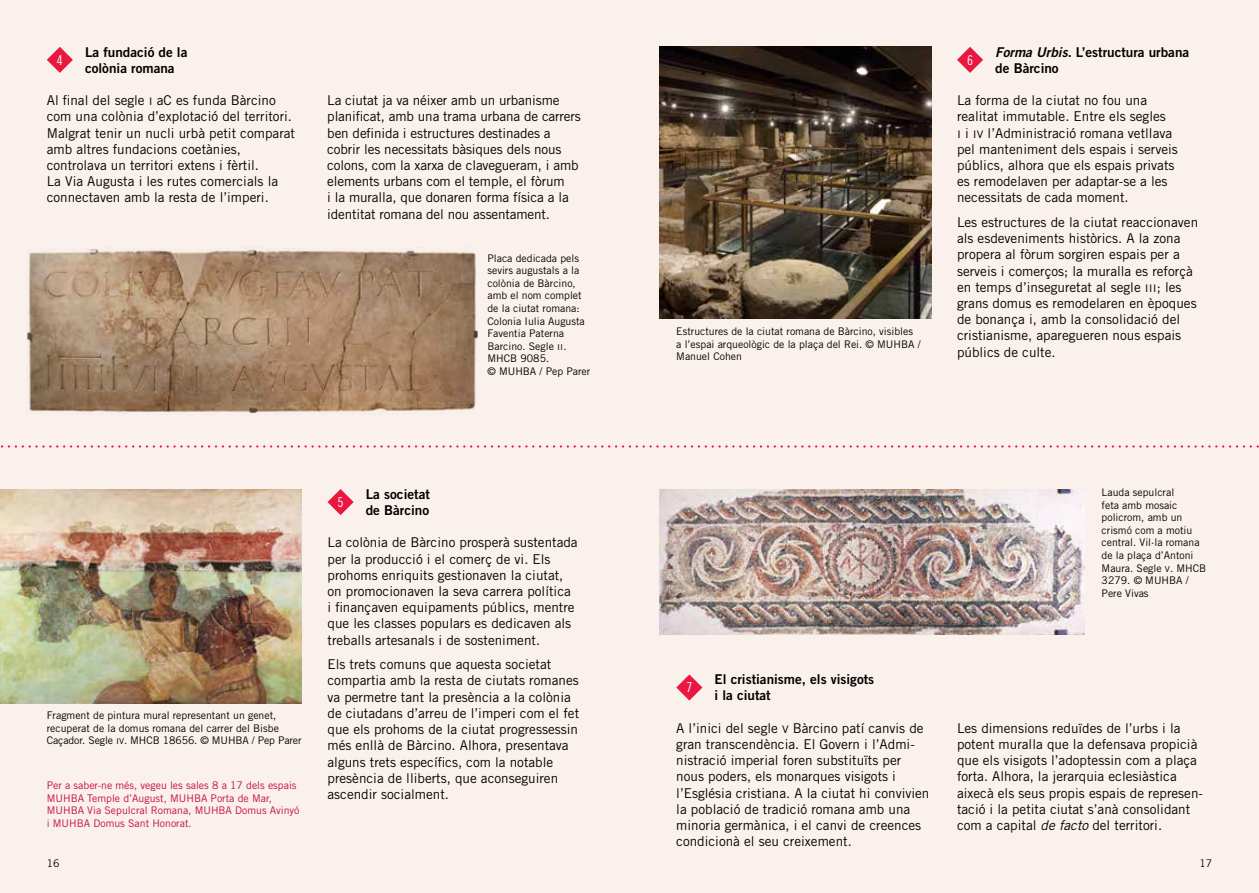
<style>
.page{position:relative;width:1259px;height:893px;background:#faf1ed}
.page>*{position:absolute;margin:0;border:0;box-sizing:border-box;transform-origin:0 0}
.t1{font:13.5px/16.2px "Trade Gothic LT Std";color:#000}
.t2{font:13.5px/16.2px "Trade Gothic LT Std Bd 2";color:#000}
.t3{font:13.5px "Trade Gothic LT Std Cn 18";color:#fff}
.t4{font:10.5px/12.6px "Trade Gothic LT Std";color:#000}
.t5{font:10.5px/12.6px "Trade Gothic LT Std";color:#c40d3c}
.s1{font-size:10.35px}
.s2{font-size:8.1px}
.s3{font-family:"Trade Gothic LT Std Bd 2 Obl"}
.s4{font-style:italic}
</style>
<div class="page">
<img style="left:659px;top:47px;width:272px;height:272px">
<img style="left:659px;top:489px;width:425px;height:145px">
<svg style="left:1px;top:445px;width:1258px;height:3px"></svg>
<img style="left:0;top:489px;width:302px;height:214px">
<img style="left:26px;top:248px;width:452px;height:166px">
<svg style="left:957px;top:47px;width:26px;height:26px"></svg>
<svg style="left:676px;top:674px;width:26px;height:27px"></svg>
<svg style="left:327px;top:489px;width:27px;height:26px"></svg>
<svg style="left:47px;top:47px;width:26px;height:26px"></svg>
<p class="t2" style="left:85px;top:43px;width:104px">La fundació de la colònia romana</p>
<p class="t1" style="left:47px;top:92px;width:250px">Al final del segle <span class="s1">I</span> aC es funda Bàrcino com una colònia d’explotació del territori.<br>Malgrat tenir un nucli urbà petit comparat amb altres fundacions coetànies, controlava un territori extens i fèrtil.<br>La Via Augusta i les rutes comercials la connectaven amb la resta de l’imperi.</p>
<p class="t1" style="left:327px;top:92px;width:255px">La ciutat ja va néixer amb un urbanisme planificat, amb una trama urbana de carrers ben definida i estructures destinades a cobrir les necessitats bàsiques dels nous colons, com la xarxa de clavegueram, i amb elements urbans com el temple, el fòrum<br>i la muralla, que donaren forma física a la identitat romana del nou assentament.</p>
<p class="t3" style="left:57px;top:52px;width:7px">4</p>
<p class="t4" style="left:487px;top:251px;width:104px">Placa dedicada pels sevirs augustals a la colònia de Bàrcino, amb el nom complet de la ciutat romana:<br>Colonia Iulia Augusta<br>Faventia Paterna<br>Barcino. Segle <span class="s2">II</span>.<br>MHCB 9085.<br>© MUHBA / Pep Parer</p>
<p class="t4" style="left:47px;top:709px;width:256px">Fragment de pintura mural representant un genet, recuperat de la domus romana del carrer del Bisbe<br>Caçador. Segle <span class="s2">IV</span>. MHCB 18656. © MUHBA / Pep Parer</p>
<p class="t5" style="left:47px;top:779px;width:254px">Per a saber-ne més, vegeu les sales 8 a 17 dels espais MUHBA Temple d’August, MUHBA Porta de Mar, MUHBA Via Sepulcral Romana, MUHBA Domus Avinyó i MUHBA Domus Sant Honorat.</p>
<p class="t2" style="left:366px;top:486px;width:66px">La societat de Bàrcino</p>
<p class="t1" style="left:327px;top:534px;width:252px">La colònia de Bàrcino prosperà sustentada per la producció i el comerç de vi. Els prohoms enriquits gestionaven la ciutat, on promocionaven la seva carrera política i finançaven equipaments públics, mentre que les classes populars es dedicaven als treballs artesanals i de sosteniment.</p>
<p class="t1" style="left:327px;top:656px;width:253px">Els trets comuns que aquesta societat compartia amb la resta de ciutats romanes va permetre tant la presència a la colònia de ciutadans d’arreu de l’imperi com el fet que els prohoms de la ciutat progressessin més enllà de Bàrcino. Alhora, presentava alguns trets específics, com la notable presència de lliberts, que aconseguiren ascendir socialment.</p>
<p class="t3" style="left:337px;top:494px;width:7px">5</p>
<p class="t4" style="left:676px;top:325px;width:246px">Estructures de la ciutat romana de Bàrcino, visibles a l’espai arqueològic de la plaça del Rei. © MUHBA /<br>Manuel Cohen</p>
<p class="t2" style="left:995px;top:43px;width:195px"><span class="s3">Forma Urbis</span>. L’estructura urbana de Bàrcino</p>
<p class="t1" style="left:957px;top:92px;width:222px">La forma de la ciutat no fou una realitat immutable. Entre els segles<br><span class="s1">I</span> i <span class="s1">IV</span> l’Administració romana vetllava pel manteniment dels espais i serveis públics, alhora que els espais privats es remodelaven per adaptar-se a les necessitats de cada moment.</p>
<p class="t1" style="left:957px;top:214px;width:243px">Les estructures de la ciutat reaccionaven als esdeveniments històrics. A la zona propera al fòrum sorgiren espais per a serveis i comerços; la muralla es reforçà en temps d’inseguretat al segle <span class="s1">III</span>; les grans domus es remodelaren en èpoques de bonança i, amb la consolidació del cristianisme, aparegueren nous espais públics de culte.</p>
<p class="t3" style="left:967px;top:52px;width:7px">6</p>
<p class="t4" style="left:1101px;top:486px;width:106px">Lauda sepulcral<br>feta amb mosaic policrom, amb un crismó com a motiu central. Vil·la romana de la plaça d’Antoni<br>Maura. Segle <span class="s2">V</span>. MHCB<br>3279. © MUHBA /<br>Pere Vivas</p>
<p class="t2" style="left:714px;top:671px;width:161px">El cristianisme, els visigots i la ciutat</p>
<p class="t1" style="left:676px;top:720px;width:255px">A l’inici del segle <span class="s1">V</span> Bàrcino patí canvis de gran transcendència. El Govern i l’Admi&shy;nistració imperial foren substituïts per nous poders, els monarques visigots i l’Església cristiana. A la ciutat hi convivien la població de tradició romana amb una minoria germànica, i el canvi de creences condicionà el seu creixement.</p>
<p class="t1" style="left:957px;top:720px;width:247px">Les dimensions reduïdes de l’urbs i la potent muralla que la defensava propicià que els visigots l’adoptessin com a plaça forta. Alhora, la jerarquia eclesiàstica aixecà els seus propis espais de represen&shy;tació i la petita ciutat s’anà consolidant com a capital <span class="s4">de facto</span> del territori.</p>
<p class="t3" style="left:686px;top:680px;width:7px">7</p>
<p class="t4" style="left:47px;top:856px;width:14px">16</p>
<p class="t4" style="left:1199px;top:856px;width:14px">17</p>
</div>
